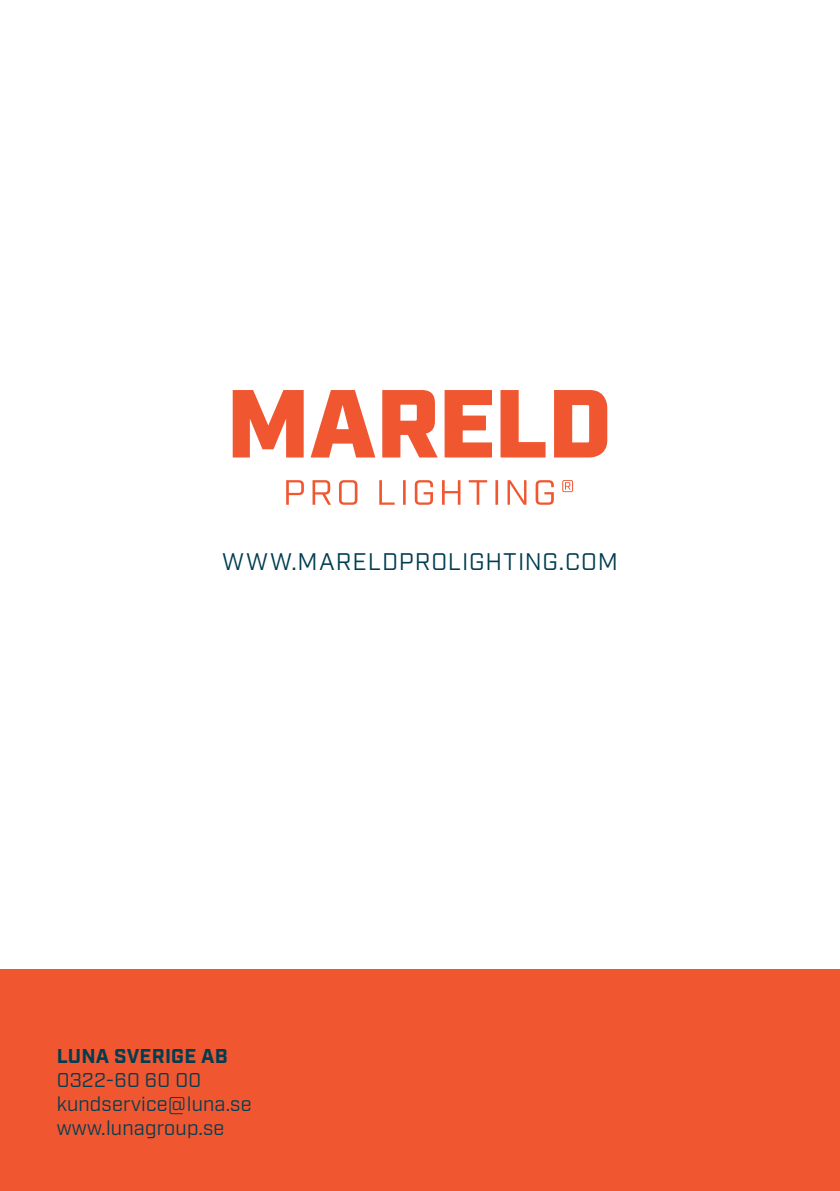
<style>
.page{position:relative;width:840px;height:1191px;background:#fff}
.page>*{position:absolute;margin:0;border:0;box-sizing:border-box;transform-origin:0 0}
.Underrubrik{font:24px "Industry";letter-spacing:.035em;color:#013d50}
.Tabell_bröd{font:20px "Industry";letter-spacing:.01em;color:#013d50}
.Tabell_bröd-2{font:700 20px "Industry";letter-spacing:.01em;color:#013d50}
</style>
<div class="page">
<div style="left:0;top:968px;width:839px;height:223px;background:#f05630"></div>
<svg style="left:310px;top:390px;width:65px;height:67px"></svg>
<svg style="left:382px;top:390px;width:55px;height:67px"></svg>
<svg style="left:444px;top:390px;width:47px;height:67px"></svg>
<svg style="left:500px;top:390px;width:45px;height:67px"></svg>
<svg style="left:232px;top:390px;width:71px;height:67px"></svg>
<svg style="left:286px;top:480px;width:267px;height:25px"></svg>
<svg style="left:562px;top:480px;width:10px;height:12px"></svg>
<svg style="left:554px;top:390px;width:53px;height:67px"></svg>
<p class="Underrubrik" style="left:222px;top:548px;width:397px">WWW.MARELDPROLIGHTING.COM</p>
<p class="Tabell_bröd-2" style="left:57px;top:1044px;width:172px">LUNA SVERIGE AB</p>
<p class="Tabell_bröd" style="left:57px;top:1068px;width:146px">0322-60 60 00</p>
<p class="Tabell_bröd" style="left:57px;top:1092px;width:196px">kundservice@luna.se</p>
<p class="Tabell_bröd" style="left:57px;top:1116px;width:169px">www.lunagroup.se</p>
</div>
